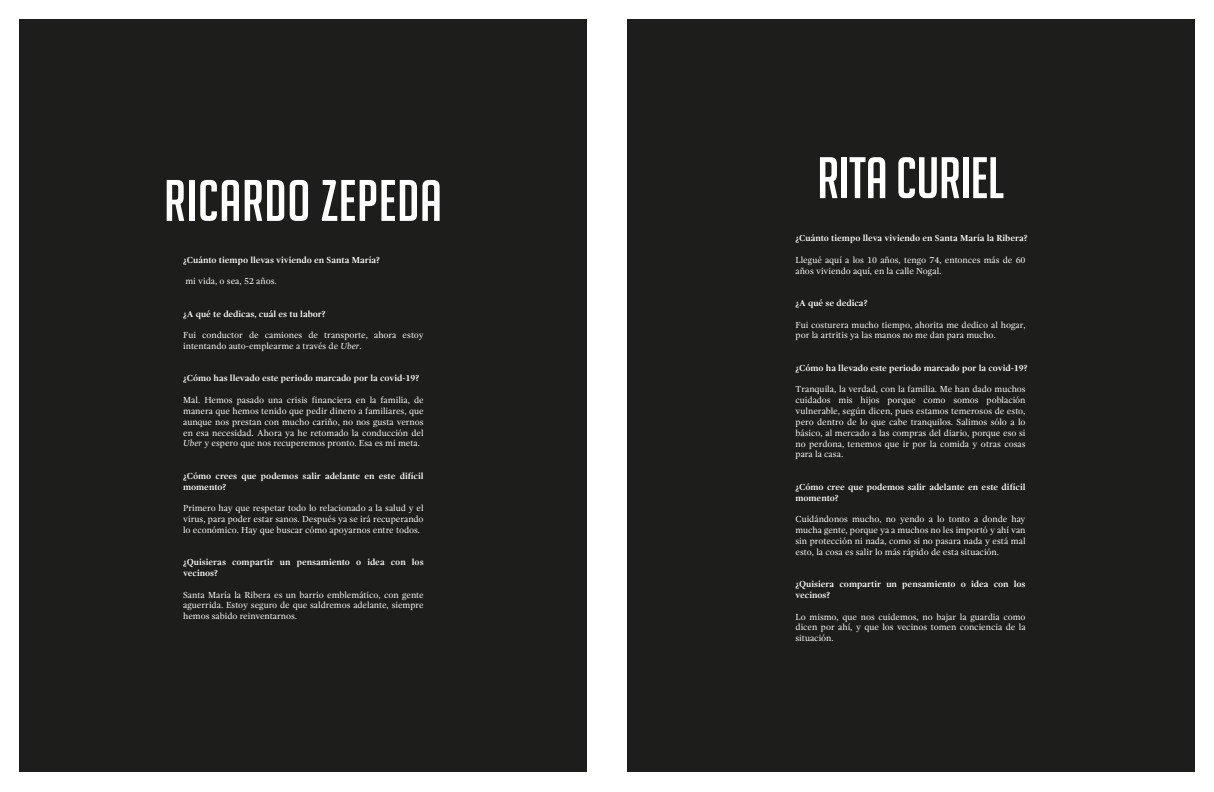
<style>
.page{position:relative;width:1214px;height:792px;background:#fff}
.page>*{position:absolute;margin:0;border:0;box-sizing:border-box;transform-origin:0 0}
.t1{font:57px "Big Noodle Titling";letter-spacing:.015em;color:#fff}
.t2{font:57px "Big Noodle Titling";letter-spacing:-.005em;color:#fff}
.t3{font:9px/10.8px "Gandhi Serif";color:#fff;text-align:justify}
.t4{font:700 9px/10.8px "Gandhi Serif";color:#fff}
.s1{font-style:italic}
</style>
<div class="page">
<div style="left:20px;top:20px;width:567px;height:751px;background:#1d1d1b"></div>
<div style="left:627px;top:20px;width:567px;height:751px;background:#1d1d1b"></div>
<h1 class="t1" style="left:164px;top:170px;width:279px">RICARDO ZEPEDA</h1>
<p class="t4" style="left:183px;top:254px;width:198px">¿Cuánto tiempo llevas viviendo en Santa María?</p>
<p class="t3" style="left:185px;top:275px;width:93px">mi vida, o sea, 52 años.</p>
<p class="t4" style="left:183px;top:308px;width:144px">¿A qué te dedicas, cuál es tu labor?</p>
<p class="t3" style="left:183px;top:329px;width:242px">Fui conductor de camiones de transporte, ahora estoy intentando auto-emplearme a través de <span class="s1">Uber</span>.</p>
<p class="t4" style="left:183px;top:373px;width:237px">¿Cómo has llevado este periodo marcado por la covid-19?</p>
<p class="t3" style="left:183px;top:394px;width:242px">Mal. Hemos pasado una crisis financiera en la familia, de manera que hemos tenido que pedir dinero a familiares, que aunque nos prestan con mucho cariño, no nos gusta vernos en esa necesidad. Ahora ya he retomado la conducción del <span class="s1">Uber</span> y espero que nos recuperemos pronto. Esa es mi meta.</p>
<p class="t4" style="left:183px;top:470px;width:242px">¿Cómo crees que podemos salir adelante en este difícil momento?</p>
<p class="t3" style="left:183px;top:502px;width:242px">Primero hay que respetar todo lo relacionado a la salud y el virus, para poder estar sanos. Después ya se irá recuperando lo económico. Hay que buscar cómo apoyarnos entre todos.</p>
<p class="t4" style="left:183px;top:556px;width:242px">¿Quisieras compartir un pensamiento o idea con los vecinos?</p>
<p class="t3" style="left:183px;top:589px;width:242px">Santa María la Ribera es un barrio emblemático, con gente aguerrida. Estoy seguro de que saldremos adelante, siempre hemos sabido reinventarnos.</p>
<h1 class="t2" style="left:817px;top:147px;width:188px">RITA CURIEL</h1>
<p class="t4" style="left:795px;top:232px;width:233px">¿Cuánto tiempo lleva viviendo en Santa María la Ribera?</p>
<p class="t3" style="left:795px;top:254px;width:231px">Llegué aquí a los 10 años, tengo 74, entonces más de 60 años viviendo aquí, en la calle Nogal.</p>
<p class="t4" style="left:795px;top:297px;width:73px">¿A qué se dedica?</p>
<p class="t3" style="left:795px;top:319px;width:231px">Fui costurera mucho tiempo, ahorita me dedico al hogar, por la artritis ya las manos no me dan para mucho.</p>
<p class="t4" style="left:795px;top:362px;width:233px">¿Cómo ha llevado este periodo marcado por la covid-19?</p>
<p class="t3" style="left:795px;top:384px;width:232px">Tranquila, la verdad, con la familia. Me han dado muchos cuidados mis hijos porque como somos población vulnerable, según dicen, pues estamos temerosos de esto, pero dentro de lo que cabe tranquilos. Salimos sólo a lo básico, al mercado a las compras del diario, porque eso si no perdona, tenemos que ir por la comida y otras cosas para la casa.</p>
<p class="t4" style="left:795px;top:481px;width:231px">¿Cómo cree que podemos salir adelante en este difícil momento?</p>
<p class="t3" style="left:795px;top:513px;width:232px">Cuidándonos mucho, no yendo a lo tonto a donde hay mucha gente, porque ya a muchos no les importó y ahí van sin protección ni nada, como si no pasara nada y está mal esto, la cosa es salir lo más rápido de esta situación.</p>
<p class="t4" style="left:795px;top:578px;width:231px">¿Quisiera compartir un pensamiento o idea con los vecinos?</p>
<p class="t3" style="left:795px;top:610px;width:231px">Lo mismo, que nos cuidemos, no bajar la guardia como dicen por ahí, y que los vecinos tomen conciencia de la situación.</p>
</div>
